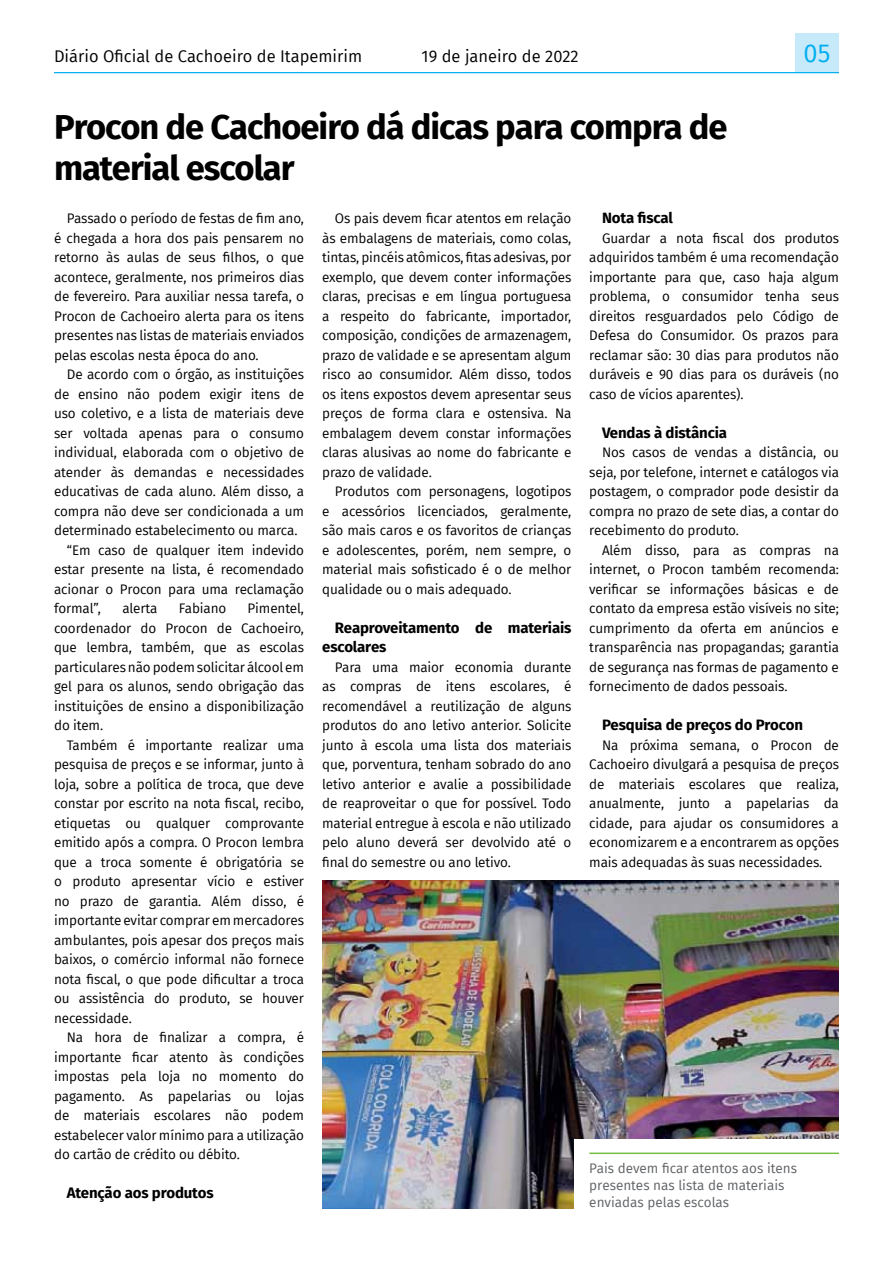
<style>
.page{position:relative;width:893px;height:1263px;background:#fff}
.page>*{position:absolute;margin:0;border:0;box-sizing:border-box;transform-origin:0 0}
.t1{font:700 34.5px/41.4px "Fira Sans";letter-spacing:-.03em;color:#000}
.t2{font:25.5px "Fira Sans";color:#00aeef}
.t3{font:16.5px "Fira Sans";color:#000}
.t4{font:700 15px/19.5px "Fira Sans";letter-spacing:-.01em;color:#000}
.t5{font:13.5px/19.5px "Fira Sans";letter-spacing:-.01em;color:#000;text-align:justify}
.t6{font:13.5px/16.6px "Fira Sans";color:#5e6164}
</style>
<div class="page">
<div style="left:795px;top:33px;width:44px;height:40px;background:#c7eafb"></div>
<hr style="left:54px;top:72px;width:785px;height:1px;background:#00aeef">
<img style="left:322px;top:880px;width:517px;height:329px">
<div style="left:574px;top:1139px;width:278px;height:71px;background:#fff"></div>
<hr style="left:589px;top:1152px;width:250px;height:2px;background:#75c044">
<p class="t3" style="left:54px;top:43px;width:310px">Diário Oficial de Cachoeiro de Itapemirim</p>
<p class="t3" style="left:422px;top:43px;width:159px">19 de janeiro de 2022</p>
<h2 class="t2" style="left:804px;top:34px;width:28px">05</h2>
<h1 class="t1" style="left:54px;top:103px;width:675px">Procon de Cachoeiro dá dicas para compra de material escolar</h1>
<p class="t5" style="left:54px;top:209px;width:251px;text-indent:13px">Passado o período de festas de fim ano, é chegada a hora dos pais pensarem no retorno às aulas de seus filhos, o que acontece, geralmente, nos primeiros dias de fevereiro. Para auxiliar nessa tarefa, o Procon de Cachoeiro alerta para os itens presentes nas listas de materiais enviados pelas escolas nesta época do ano.</p>
<p class="t5" style="left:67px;top:364px;width:239px">De acordo com o órgão, as instituições</p>
<p class="t5" style="left:54px;top:384px;width:251px">de ensino não podem exigir itens de</p>
<p class="t5" style="left:54px;top:403px;width:251px">uso coletivo, e a lista de materiais deve</p>
<p class="t5" style="left:54px;top:423px;width:251px">ser voltada apenas para o consumo</p>
<p class="t5" style="left:54px;top:442px;width:251px">individual, elaborada com o objetivo de</p>
<p class="t5" style="left:54px;top:462px;width:251px">atender às demandas e necessidades</p>
<p class="t5" style="left:54px;top:481px;width:251px">educativas de cada aluno. Além disso, a</p>
<p class="t5" style="left:54px;top:501px;width:251px">compra não deve ser condicionada a um</p>
<p class="t5" style="left:54px;top:520px;width:245px">determinado estabelecimento ou marca.</p>
<p class="t5" style="left:67px;top:540px;width:239px">“Em caso de qualquer item indevido</p>
<p class="t5" style="left:54px;top:559px;width:251px">estar presente na lista, é recomendado</p>
<p class="t5" style="left:54px;top:579px;width:251px">acionar o Procon para uma reclamação</p>
<p class="t5" style="left:54px;top:598px;width:48px">formal”,</p>
<p class="t5" style="left:122px;top:598px;width:37px">alerta</p>
<p class="t5" style="left:179px;top:598px;width:49px">Fabiano</p>
<p class="t4" style="left:602px;top:207px;width:73px">Nota fiscal</p>
<p class="t5" style="left:589px;top:228px;width:251px;text-indent:13px">Guardar a nota fiscal dos produtos adquiridos também é uma recomendação importante para que, caso haja algum problema, o consumidor tenha seus direitos resguardados pelo Código de Defesa do Consumidor. Os prazos para reclamar são: 30 dias para produtos não duráveis e 90 dias para os duráveis (no caso de vícios aparentes).</p>
<p class="t4" style="left:602px;top:422px;width:126px">Vendas à distância</p>
<p class="t5" style="left:589px;top:443px;width:251px;text-indent:13px">Nos casos de vendas a distância, ou seja, por telefone, internet e catálogos via postagem, o comprador pode desistir da compra no prazo de sete dias, a contar do recebimento do produto.</p>
<p class="t5" style="left:589px;top:540px;width:251px;text-indent:13px">Além disso, para as compras na internet, o Procon também recomenda: verificar se informações básicas e de contato da empresa estão visíveis no site; cumprimento da oferta em anúncios e transparência nas propagandas; garantia de segurança nas formas de pagamento e fornecimento de dados pessoais.</p>
<p class="t4" style="left:602px;top:714px;width:202px">Pesquisa de preços do Procon</p>
<p class="t5" style="left:589px;top:735px;width:251px;text-indent:13px">Na próxima semana, o Procon de Cachoeiro divulgará a pesquisa de preços de materiais escolares que realiza, anualmente, junto a papelarias da cidade, para ajudar os consumidores a economizarem e a encontrarem as opções mais adequadas às suas necessidades.</p>
<p class="t5" style="left:322px;top:209px;width:251px;text-indent:13px">Os pais devem ficar atentos em relação às embalagens de materiais, como colas, tintas, pincéis atômicos, fitas adesivas, por exemplo, que devem conter informações claras, precisas e em língua portuguesa a respeito do fabricante, importador, composição, condições de armazenagem, prazo de validade e se apresentam algum risco ao consumidor. Além disso, todos os itens expostos devem apresentar seus preços de forma clara e ostensiva. Na embalagem devem constar informações claras alusivas ao nome do fabricante e prazo de validade.</p>
<p class="t5" style="left:322px;top:481px;width:251px;text-indent:13px">Produtos com personagens, logotipos e acessórios licenciados, geralmente, são mais caros e os favoritos de crianças e adolescentes, porém, nem sempre, o material mais sofisticado é o de melhor qualidade ou o mais adequado.</p>
<p class="t4" style="left:322px;top:617px;width:251px;text-indent:13px">Reaproveitamento de materiais escolares</p>
<p class="t5" style="left:322px;top:657px;width:251px;text-indent:13px">Para uma maior economia durante as compras de itens escolares, é recomendável a reutilização de alguns produtos do ano letivo anterior. Solicite junto à escola uma lista dos materiais que, porventura, tenham sobrado do ano letivo anterior e avalie a possibilidade de reaproveitar o que for possível. Todo material entregue à escola e não utilizado pelo aluno deverá ser devolvido até o final do semestre ou ano letivo.</p>
<p class="t5" style="left:54px;top:598px;width:251px;text-indent:194px">Pimentel, coordenador do Procon de Cachoeiro, que lembra, também, que as escolas particulares não podem solicitar álcool em gel para os alunos, sendo obrigação das instituições de ensino a disponibilização do item.</p>
<p class="t5" style="left:54px;top:735px;width:251px;text-indent:13px">Também é importante realizar uma pesquisa de preços e se informar, junto à loja, sobre a política de troca, que deve constar por escrito na nota fiscal, recibo, etiquetas ou qualquer comprovante emitido após a compra. O Procon lembra que a troca somente é obrigatória se o produto apresentar vício e estiver no prazo de garantia. Além disso, é importante evitar comprar em mercadores ambulantes, pois apesar dos preços mais baixos, o comércio informal não fornece nota fiscal, o que pode dificultar a troca ou assistência do produto, se houver necessidade.</p>
<p class="t5" style="left:54px;top:1027px;width:251px;text-indent:13px">Na hora de finalizar a compra, é importante ficar atento às condições impostas pela loja no momento do pagamento. As papelarias ou lojas de materiais escolares não podem estabelecer valor mínimo para a utilização do cartão de crédito ou débito.</p>
<p class="t4" style="left:67px;top:1182px;width:148px">Atenção aos produtos</p>
<p class="t6" style="left:589px;top:1160px;width:209px">Pais devem ficar atentos aos itens presentes nas lista de materiais enviadas pelas escolas</p>
</div>
